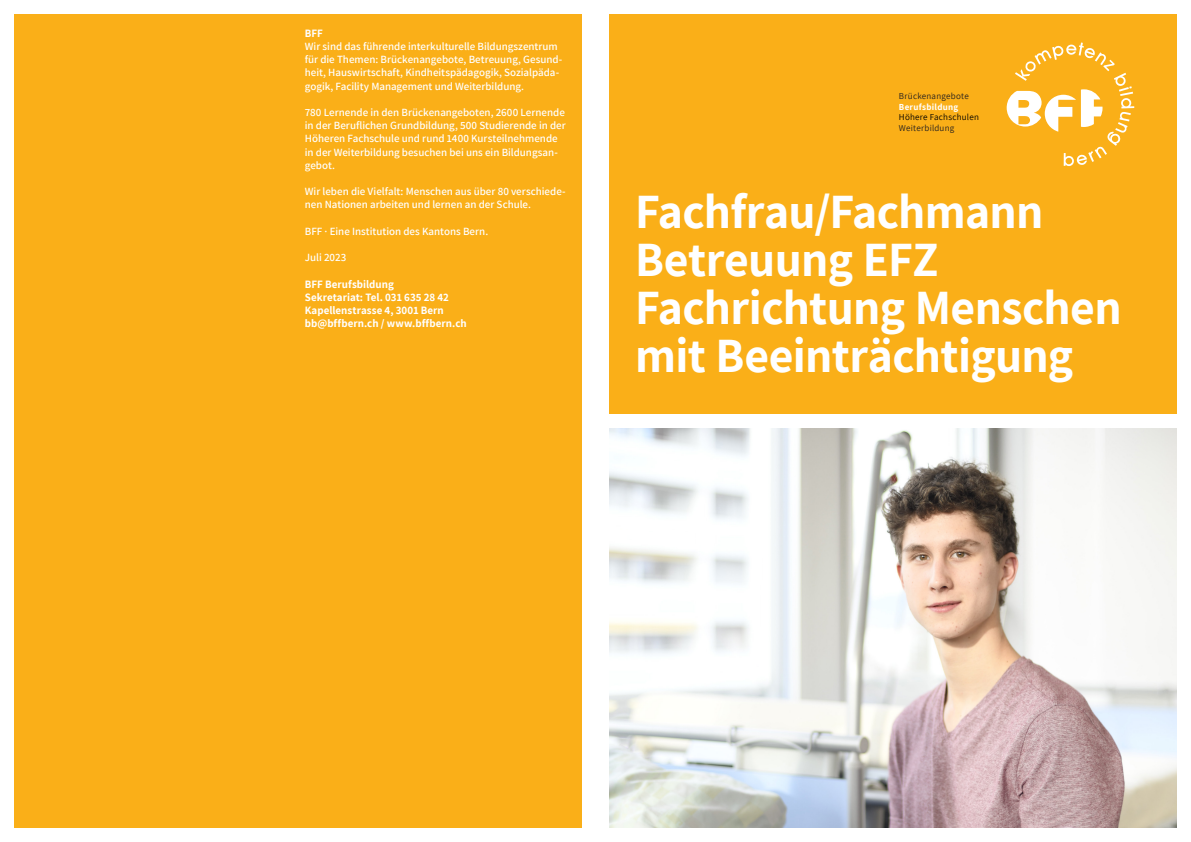
<style>
.page{position:relative;width:1191px;height:842px;background:#fff}
.page>*{position:absolute;margin:0;border:0;box-sizing:border-box;transform-origin:0 0}
.t1{font:700 48px/48px "Assistant";letter-spacing:-.015em;color:#fff}
.t2{font:600 11px/13.2px "Assistant";color:#fff}
.t3{font:700 11px/13.2px "Assistant";letter-spacing:.005em;color:#fff}
.t4{font:9px "Assistant";letter-spacing:.025em;color:#231f20}
.t5{font:9px "Assistant";letter-spacing:.025em;color:#000}
.t6{font:700 9px "Assistant";letter-spacing:.03em;color:#fff}
</style>
<div class="page">
<div style="left:609px;top:14px;width:567px;height:400px;background:#faaf18"></div>
<img style="left:609px;top:428px;width:567px;height:400px">
<div style="left:14px;top:14px;width:567px;height:814px;background:#faaf18"></div>
<svg style="left:1006px;top:43px;width:128px;height:123px"></svg>
<p class="t3" style="left:305px;top:26px;width:20px">BFF</p>
<p class="t2" style="left:305px;top:39px;width:259px">Wir sind das führende interkulturelle Bildungszentrum für die Themen: Brückenangebote, Betreuung, Gesund&shy;heit, Hauswirtschaft, Kindheitspädagogik, Sozialpäda&shy;gogik, Facility Management und Weiterbildung.</p>
<p class="t2" style="left:305px;top:105px;width:262px">780 Lernende in den Brückenangeboten, 2600 Lernende in der Beruflichen Grundbildung, 500 Studierende in der Höheren Fachschule und rund 1400 Kursteilnehmende in der Weiterbildung besuchen bei uns ein Bildungsan&shy;gebot.</p>
<p class="t2" style="left:305px;top:184px;width:262px">Wir leben die Vielfalt: Menschen aus über 80 verschiede&shy;nen Nationen arbeiten und lernen an der Schule.</p>
<p class="t2" style="left:305px;top:224px;width:185px">BFF · Eine Institution des Kantons Bern.</p>
<p class="t2" style="left:305px;top:250px;width:43px">Juli 2023</p>
<p class="t3" style="left:305px;top:277px;width:163px">BFF Berufsbildung<br>Sekretariat: Tel. 031 635 28 42<br>Kapellenstrasse 4, 3001 Bern bb@bffbern.ch / www.bffbern.ch</p>
<p class="t4" style="left:899px;top:90px;width:71px">Brückenangebote</p>
<p class="t6" style="left:899px;top:100px;width:61px">Berufsbildung</p>
<p class="t5" style="left:899px;top:111px;width:82px">Höhere Fachschulen</p>
<p class="t4" style="left:899px;top:122px;width:57px">Weiterbildung</p>
<h1 class="t1" style="left:635px;top:186px;width:488px">Fachfrau/Fachmann<br>Betreuung EFZ<br>Fachrichtung Menschen mit Beeinträchtigung</h1>
</div>
